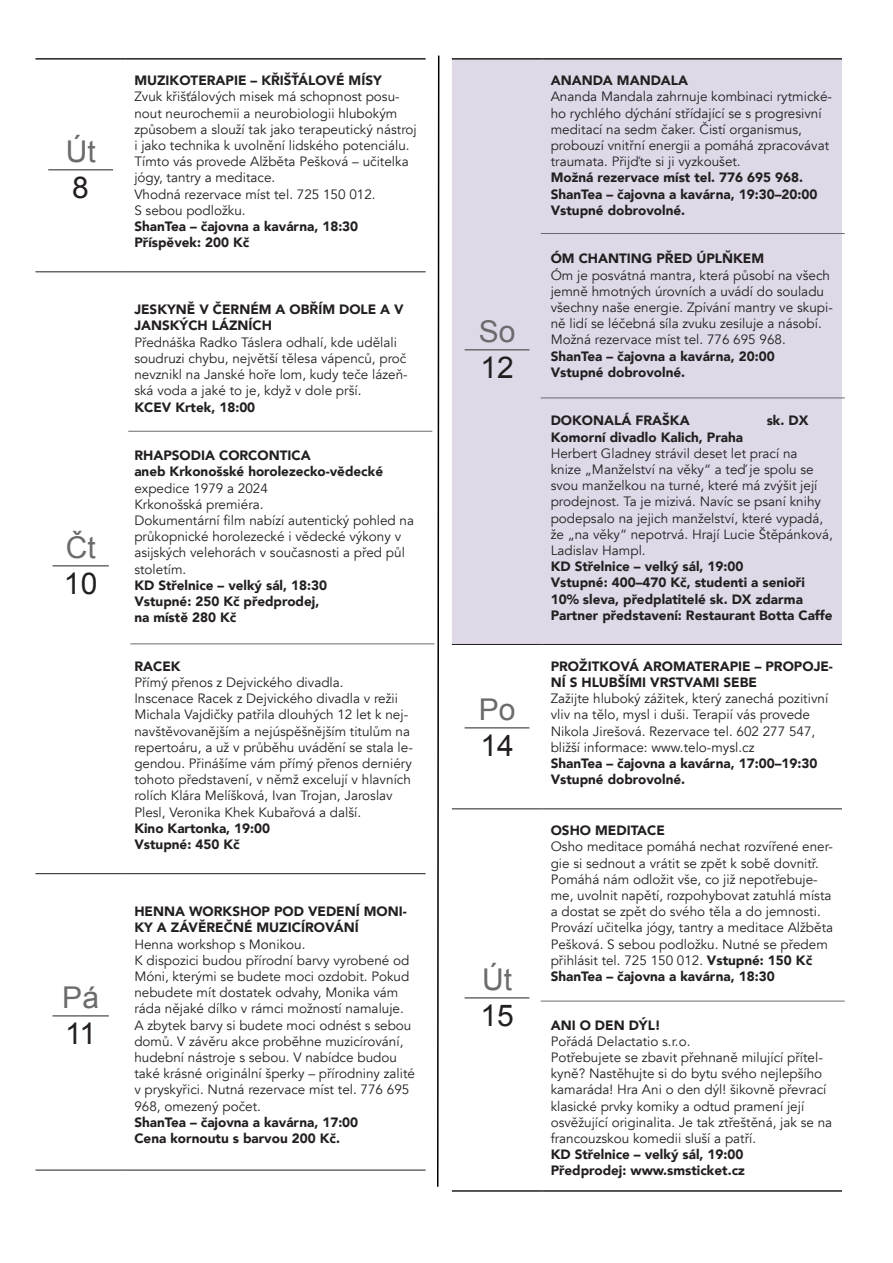
<style>
.page{position:relative;width:893px;height:1263px;background:#fff}
.page>*{position:absolute;margin:0;border:0;box-sizing:border-box;transform-origin:0 0}
.t1{font:30px "Arial";color:#6b6b6e}
.t2{font:30px "Arial";color:#231f20}
.t3{font:13.5px/16.2px "Avenir";color:#231f20}
.t4{font:900 13.5px/16.2px "Avenir";color:#231f20}
.s1{font-weight:400}
.s2{font-weight:900}
</style>
<div class="page">
<hr style="left:35px;top:58px;width:91px;height:2px;background:#231f20">
<hr style="left:35px;top:271px;width:91px;height:1px;background:#231f20">
<hr style="left:35px;top:873px;width:91px;height:1px;background:#231f20">
<hr style="left:35px;top:1170px;width:91px;height:1px;background:#231f20">
<hr style="left:126px;top:58px;width:300px;height:2px;background:#231f20">
<hr style="left:126px;top:271px;width:300px;height:1px;background:#231f20">
<hr style="left:126px;top:873px;width:300px;height:1px;background:#231f20">
<hr style="left:126px;top:1170px;width:300px;height:1px;background:#231f20">
<hr style="left:48px;top:169px;width:65px;height:2px;background:#6b6b6e">
<hr style="left:52px;top:565px;width:57px;height:2px;background:#6b6b6e">
<hr style="left:52px;top:1015px;width:57px;height:2px;background:#6b6b6e">
<svg style="left:437px;top:55px;width:3px;height:1132px"></svg>
<div style="left:452px;top:60px;width:390px;height:584px;background:#dfd8e7"></div>
<hr style="left:452px;top:58px;width:90px;height:2px;background:#231f20">
<hr style="left:452px;top:1190px;width:90px;height:2px;background:#231f20">
<hr style="left:452px;top:644px;width:90px;height:1px;background:#231f20">
<hr style="left:452px;top:808px;width:90px;height:1px;background:#231f20">
<hr style="left:542px;top:58px;width:300px;height:2px;background:#231f20">
<hr style="left:542px;top:1190px;width:300px;height:2px;background:#231f20">
<hr style="left:542px;top:644px;width:300px;height:1px;background:#231f20">
<hr style="left:542px;top:808px;width:300px;height:1px;background:#231f20">
<hr style="left:465px;top:349px;width:64px;height:2px;background:#6b6b6e">
<hr style="left:465px;top:727px;width:64px;height:2px;background:#6b6b6e">
<hr style="left:465px;top:997px;width:64px;height:2px;background:#6b6b6e">
<hr style="left:130px;top:643px;width:304px;height:1px;background:#6b6b6e">
<hr style="left:541px;top:398px;width:304px;height:1px;background:#6b6b6e">
<hr style="left:541px;top:233px;width:304px;height:1px;background:#6b6b6e">
<hr style="left:128px;top:431px;width:304px;height:1px;background:#6b6b6e">
<hr style="left:541px;top:1001px;width:304px;height:1px;background:#6b6b6e">
<p class="t1" style="left:66px;top:132px;width:31px">Út</p>
<p class="t2" style="left:72px;top:168px;width:18px">8</p>
<p class="t1" style="left:66px;top:528px;width:31px">Čt</p>
<p class="t2" style="left:64px;top:564px;width:35px">10</p>
<p class="t1" style="left:62px;top:978px;width:38px">Pá</p>
<p class="t2" style="left:65px;top:1014px;width:33px">11</p>
<p class="t4" style="left:134px;top:72px;width:249px">MUZIKOTERAPIE – KŘIŠŤÁLOVÉ MÍSY</p>
<p class="t3" style="left:134px;top:89px;width:284px">Zvuk křišťálových misek má schopnost posu&shy;nout neurochemii a neurobiologii hlubokým způsobem a slouží tak jako terapeutický nástroj i jako technika k uvolnění lidského potenciálu.<br>Tímto vás provede Alžběta Pešková – učitelka jógy, tantry a meditace.</p>
<p class="t3" style="left:134px;top:186px;width:243px">Vhodná rezervace míst tel. 725 150 012.</p>
<p class="t3" style="left:134px;top:202px;width:113px">S sebou podložku.</p>
<p class="t4" style="left:134px;top:218px;width:225px">ShanTea – čajovna a kavárna, 18:30</p>
<p class="t4" style="left:134px;top:234px;width:116px">Příspěvek: 200 Kč</p>
<p class="t4" style="left:134px;top:301px;width:271px">JESKYNĚ V ČERNÉM A OBŘÍM DOLE A V<br>JANSKÝCH LÁZNÍCH</p>
<p class="t3" style="left:134px;top:334px;width:275px">Přednáška Radko Táslera odhalí, kde udělali soudruzi chybu, největší tělesa vápenců, proč nevznikl na Janské hoře lom, kudy teče lázeň&shy;ská voda a jaké to je, když v dole prší.</p>
<p class="t4" style="left:134px;top:398px;width:122px">KCEV Krtek, 18:00</p>
<p class="t4" style="left:134px;top:447px;width:178px">RHAPSODIA CORCONTICA</p>
<p class="t4" style="left:134px;top:463px;width:250px">aneb Krkonošské horolezecko-vědecké <span class="s1">expedice 1979 a 2024</span></p>
<p class="t3" style="left:134px;top:496px;width:131px">Krkonošská premiéra.</p>
<p class="t3" style="left:134px;top:512px;width:281px">Dokumentární film nabízí autentický pohled na průkopnické horolezecké i vědecké výkony v asijských velehorách v současnosti a před půl stoletím.</p>
<p class="t4" style="left:134px;top:577px;width:194px">KD Střelnice – velký sál, 18:30</p>
<p class="t4" style="left:134px;top:593px;width:186px">Vstupné: 250 Kč předprodej,</p>
<p class="t4" style="left:134px;top:609px;width:103px">na místě 280 Kč</p>
<p class="t4" style="left:134px;top:658px;width:48px">RACEK</p>
<p class="t3" style="left:134px;top:674px;width:211px">Přímý přenos z Dejvického divadla.</p>
<p class="t3" style="left:134px;top:691px;width:280px">Inscenace Racek z Dejvického divadla v režii Michala Vajdičky patřila dlouhých 12 let k nej&shy;navštěvovanějším a nejúspěšnějším titulům na repertoáru, a už v průběhu uvádění se stala le&shy;gendou. Přinášíme vám přímý přenos derniéry tohoto představení, v němž excelují v hlavních rolích Klára Melíšková, Ivan Trojan, Jaroslav Plesl, Veronika Khek Kubařová a další.</p>
<p class="t4" style="left:134px;top:820px;width:137px">Kino Kartonka, 19:00</p>
<p class="t4" style="left:134px;top:836px;width:107px">Vstupné: 450 Kč</p>
<p class="t4" style="left:134px;top:903px;width:274px">HENNA WORKSHOP POD VEDENÍ MONI-<br>KY A ZÁVĚREČNÉ MUZICÍROVÁNÍ</p>
<p class="t3" style="left:134px;top:936px;width:173px">Henna workshop s Monikou.</p>
<p class="t3" style="left:134px;top:952px;width:282px">K dispozici budou přírodní barvy vyrobené od Móni, kterými se budete moci ozdobit. Pokud nebudete mít dostatek odvahy, Monika vám ráda nějaké dílko v rámci možností namaluje.<br>A zbytek barvy si budete moci odnést s sebou domů. V závěru akce proběhne muzicírování, hudební nástroje s sebou. V nabídce budou také krásné originální šperky – přírodniny zalité v pryskyřici. Nutná rezervace míst tel. 776 695<br>968, omezený počet.</p>
<p class="t4" style="left:134px;top:1113px;width:225px">ShanTea – čajovna a kavárna, 17:00</p>
<p class="t4" style="left:134px;top:1130px;width:207px">Cena kornoutu s barvou 200 Kč.</p>
<p class="t1" style="left:479px;top:312px;width:38px">So</p>
<p class="t2" style="left:480px;top:348px;width:35px">12</p>
<p class="t1" style="left:479px;top:690px;width:38px">Po</p>
<p class="t2" style="left:480px;top:726px;width:35px">14</p>
<p class="t1" style="left:482px;top:960px;width:31px">Út</p>
<p class="t2" style="left:480px;top:996px;width:35px">15</p>
<p class="t4" style="left:551px;top:72px;width:139px">ANANDA MANDALA</p>
<p class="t3" style="left:551px;top:89px;width:283px">Ananda Mandala zahrnuje kombinaci rytmické&shy;ho rychlého dýchání střídající se s progresivní meditací na sedm čaker. Čistí organismus, probouzí vnitřní energii a pomáhá zpracovávat traumata. Přijďte si ji vyzkoušet.</p>
<p class="t4" style="left:551px;top:169px;width:254px">Možná rezervace míst tel. 776 695 968.</p>
<p class="t4" style="left:551px;top:185px;width:268px">ShanTea – čajovna a kavárna, 19:30–20:00</p>
<p class="t4" style="left:551px;top:202px;width:136px">Vstupné dobrovolné.</p>
<p class="t4" style="left:551px;top:250px;width:215px">ÓM CHANTING PŘED ÚPLŇKEM</p>
<p class="t3" style="left:551px;top:267px;width:284px">Óm je posvátná mantra, která působí na všech jemně hmotných úrovních a uvádí do souladu všechny naše energie. Zpívání mantry ve skupi&shy;ně lidí se léčebná síla zvuku zesiluje a násobí.<br>Možná rezervace míst tel. 776 695 968.</p>
<p class="t4" style="left:551px;top:347px;width:225px">ShanTea – čajovna a kavárna, 20:00</p>
<p class="t4" style="left:551px;top:364px;width:136px">Vstupné dobrovolné.</p>
<p class="t4" style="left:551px;top:412px;width:140px">DOKONALÁ FRAŠKA</p>
<p class="t4" style="left:767px;top:412px;width:43px">sk. DX</p>
<p class="t4" style="left:551px;top:428px;width:194px">Komorní divadlo Kalich, Praha</p>
<p class="t3" style="left:551px;top:445px;width:284px">Herbert Gladney strávil deset let prací na<br>knize „Manželství na věky“ a teď je spolu se svou manželkou na turné, které má zvýšit její prodejnost. Ta je mizivá. Navíc se psaní knihy podepsalo na jejich manželství, které vypadá, že „na věky“ nepotrvá. Hrají Lucie Štěpánková, Ladislav Hampl.</p>
<p class="t4" style="left:551px;top:558px;width:194px">KD Střelnice – velký sál, 19:00</p>
<p class="t4" style="left:551px;top:574px;width:256px">Vstupné: 400–470 Kč, studenti a senioři<br>10% sleva, předplatitelé sk. DX zdarma</p>
<p class="t4" style="left:551px;top:607px;width:283px">Partner představení: Restaurant Botta Caffe</p>
<p class="t4" style="left:551px;top:658px;width:284px">PROŽITKOVÁ AROMATERAPIE – PROPOJE-<br>NÍ S HLUBŠÍMI VRSTVAMI SEBE</p>
<p class="t3" style="left:551px;top:691px;width:279px">Zažijte hluboký zážitek, který zanechá pozitivní vliv na tělo, mysl i duši. Terapií vás provede Nikola Jirešová. Rezervace tel. 602 277 547, bližší informace: www.telo-mysl.cz</p>
<p class="t4" style="left:551px;top:755px;width:268px">ShanTea – čajovna a kavárna, 17:00–19:30</p>
<p class="t4" style="left:551px;top:771px;width:136px">Vstupné dobrovolné.</p>
<p class="t4" style="left:551px;top:822px;width:116px">OSHO MEDITACE</p>
<p class="t3" style="left:551px;top:839px;width:284px">Osho meditace pomáhá nechat rozvířené ener&shy;gie si sednout a vrátit se zpět k sobě dovnitř.<br>Pomáhá nám odložit vše, co již nepotřebuje&shy;me, uvolnit napětí, rozpohybovat zatuhlá místa a dostat se zpět do svého těla a do jemnosti.<br>Provází učitelka jógy, tantry a meditace Alžběta Pešková. S sebou podložku. Nutné se předem přihlásit tel. 725 150 012. <span class="s2">Vstupné: 150 Kč</span></p>
<p class="t4" style="left:551px;top:968px;width:225px">ShanTea – čajovna a kavárna, 18:30</p>
<p class="t4" style="left:551px;top:1016px;width:112px">ANI O DEN DÝL!</p>
<p class="t3" style="left:551px;top:1033px;width:141px">Pořádá Delactatio s.r.o.</p>
<p class="t3" style="left:551px;top:1049px;width:283px">Potřebujete se zbavit přehnaně milující přítel&shy;kyně? Nastěhujte si do bytu svého nejlepšího kamaráda! Hra Ani o den dýl! šikovně převrací klasické prvky komiky a odtud pramení její osvěžující originalita. Je tak ztřeštěná, jak se na francouzskou komedii sluší a patří.</p>
<p class="t4" style="left:551px;top:1146px;width:194px">KD Střelnice – velký sál, 19:00</p>
<p class="t4" style="left:551px;top:1162px;width:196px">Předprodej: www.smsticket.cz</p>
</div>
